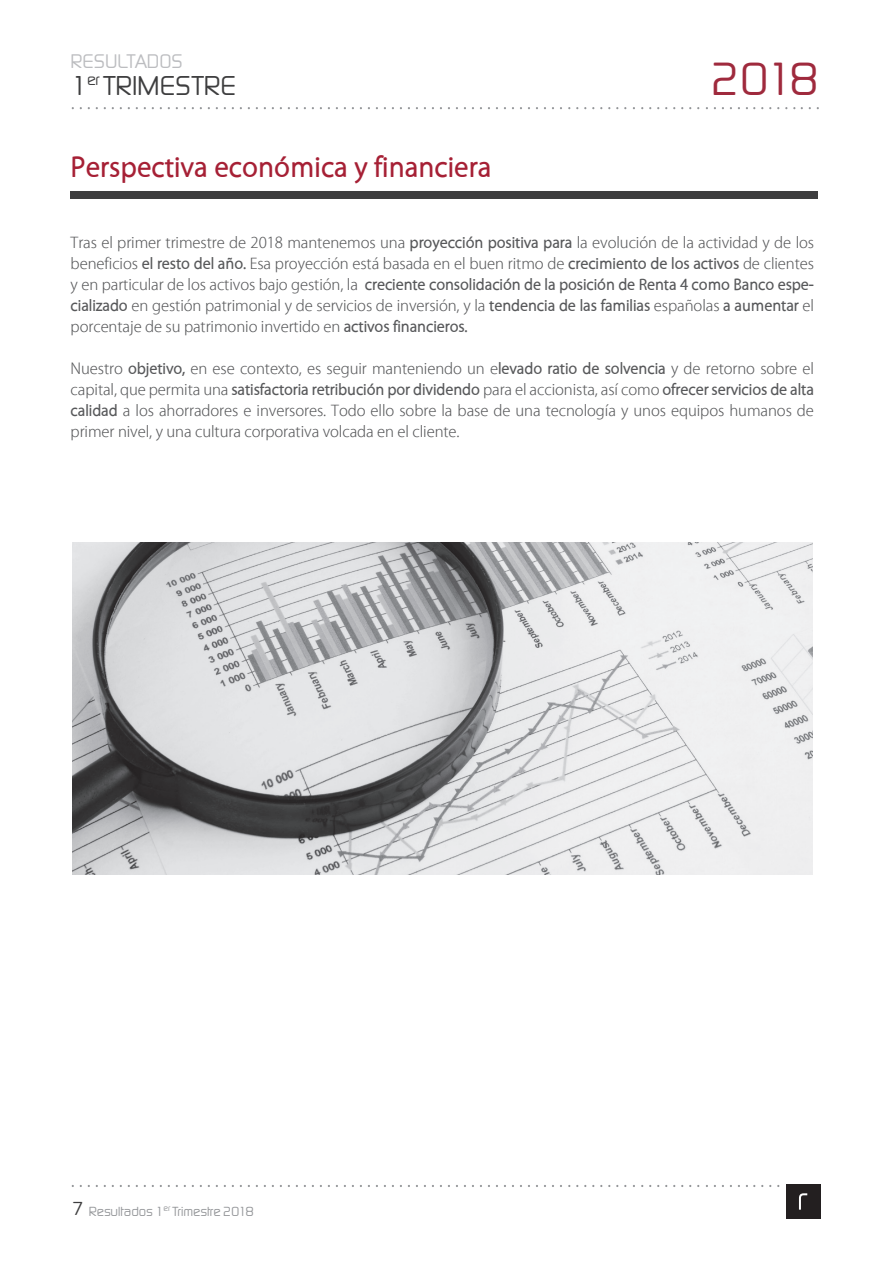
<style>
.page{position:relative;width:893px;height:1263px;background:#fff}
.page>*{position:absolute;margin:0;border:0;box-sizing:border-box;transform-origin:0 0}
.t1{font:300 48.15px "Digital Sans";color:#9f2a3d}
.t2{font:300 28.2px "Digital Sans";color:#3e3e3f}
.t3{font:700 27px "Renta 4";color:#a62035}
.t4{font:300 20.4px "Digital Sans";color:#bcbdc0}
.t5{font:300 19.5px "Digital Sans";color:#3e3e3f}
.t6{font:15px/21px "Renta 4";letter-spacing:-.005em;color:#57585a;text-align:justify}
.t7{font:300 13.65px "Digital Sans";color:#939598}
.s1{font-weight:700}
</style>
<div class="page">
<img style="left:72px;top:543px;width:741px;height:331px">
<svg style="left:72px;top:1185px;width:707px;height:2px"></svg>
<svg style="left:72px;top:107px;width:747px;height:2px"></svg>
<div style="left:786px;top:1184px;width:34px;height:34px;background:#231f20"></div>
<svg style="left:799px;top:1193px;width:8px;height:16px"></svg>
<div style="left:71px;top:191px;width:747px;height:7px;background:#3e3e3f"></div>
<h3 class="t4" style="left:71px;top:50px;width:113px">RESULTADOS</h3>
<h2 class="t2" style="left:70px;top:70px;width:168px">1<sup>er</sup> TRIMESTRE</h2>
<h3 class="t3" style="left:71px;top:151px;width:422px">Perspectiva económica y financiera</h3>
<h1 class="t1" style="left:710px;top:52px;width:111px">2018</h1>
<p class="t6" style="left:71px;top:232px;width:745px">Tras el primer trimestre de 2018 mantenemos una <span class="s1">proyección positiva para</span> la evolución de la actividad y de los beneficios <span class="s1">el resto del año.</span> Esa proyección está basada en el buen ritmo de <span class="s1">crecimiento de los activos</span> de clientes y en particular de los activos bajo gestión, la <span class="s1">creciente consolidación de la posición de Renta 4 como Banco espe&shy;cializado</span> en gestión patrimonial y de servicios de inversión, y la <span class="s1">tendencia de las familias</span> españolas <span class="s1">a aumentar</span> el porcentaje de su patrimonio invertido en <span class="s1">activos financieros.</span></p>
<p class="t6" style="left:71px;top:358px;width:745px">Nuestro <span class="s1">objetivo,</span> en ese contexto, es seguir manteniendo un e<span class="s1">levado ratio de solvencia</span> y de retorno sobre el capital, que permita una <span class="s1">satisfactoria retribución por dividendo</span> para el accionista, así como <span class="s1">ofrecer servicios de alta calidad</span> a los ahorradores e inversores. Todo ello sobre la base de una tecnología y unos equipos humanos de primer nivel, y una cultura corporativa volcada en el cliente.</p>
<h3 class="t5" style="left:72px;top:1197px;width:14px">7</h3>
<p class="t7" style="left:89px;top:1203px;width:167px">Resultados 1<sup>er</sup> Trimestre 2018</p>
</div>
